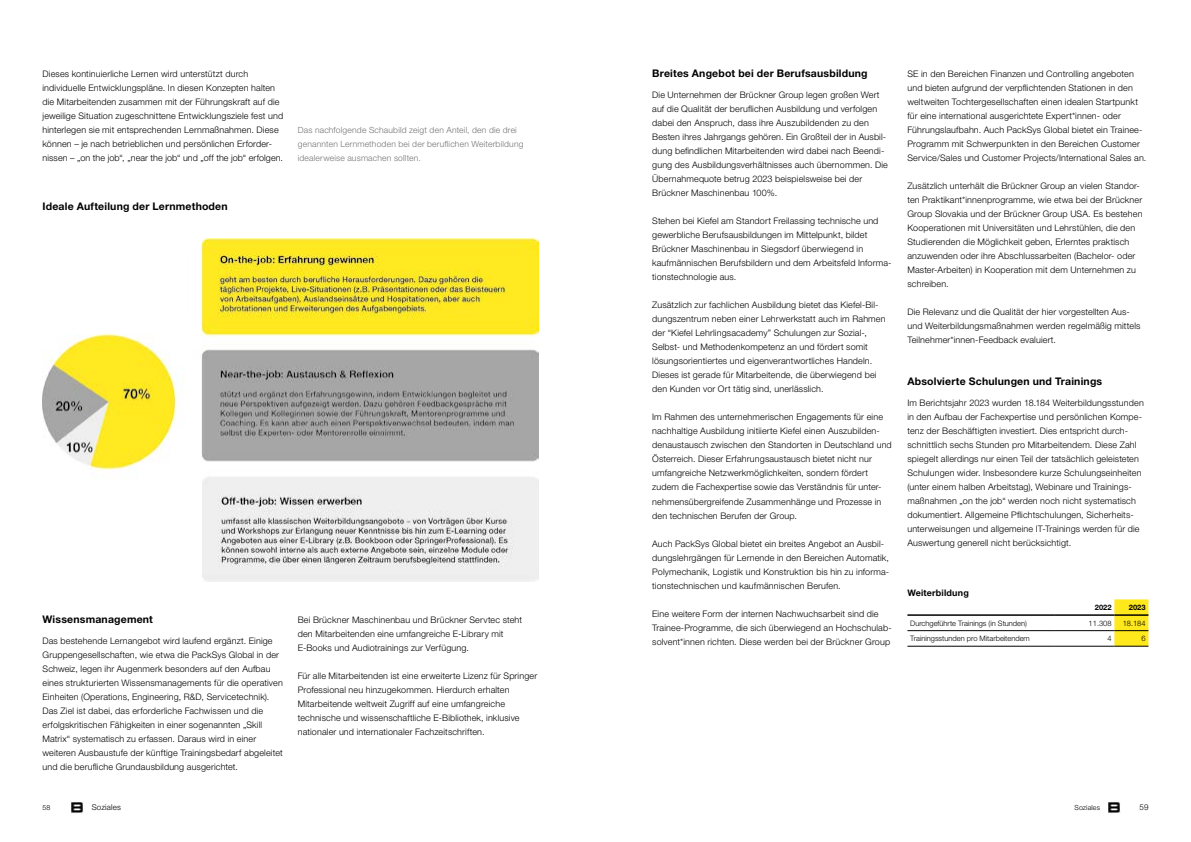
<style>
.page{position:relative;width:1191px;height:842px;background:#fff}
.page>*{position:absolute;margin:0;border:0;box-sizing:border-box;transform-origin:0 0}
.t1{font:700 10.5px "Helvetica Neue LT Std";letter-spacing:.02em;color:#000}
.t2{font:300 9px/14px "Helvetica Neue LT Std";letter-spacing:.015em;color:#000}
.t3{font:700 9px "Helvetica Neue LT Std";letter-spacing:.02em;color:#000}
.t4{font:300 8.5px/14px "Helvetica Neue LT Std";letter-spacing:.025em;color:#747473}
.t5{font:300 8px "Helvetica Neue LT Std";letter-spacing:.015em;color:#000}
.t6{font:300 7.5px "Helvetica Neue LT Std";color:#000}
.t7{font:700 7.5px "Helvetica Neue LT Std";color:#000}
.t8{font:300 7px "Helvetica Neue LT Std";letter-spacing:.02em;color:#000}
</style>
<div class="page">
<svg style="left:1114px;top:599px;width:34px;height:47px"></svg>
<hr style="left:907px;top:614px;width:147px;height:2px;background:#000">
<hr style="left:1054px;top:614px;width:60px;height:2px;background:#000">
<hr style="left:1114px;top:614px;width:34px;height:2px;background:#000">
<hr style="left:907px;top:630px;width:147px;height:1px;background:#000">
<hr style="left:1054px;top:630px;width:60px;height:1px;background:#000">
<hr style="left:1114px;top:630px;width:34px;height:1px;background:#000">
<hr style="left:907px;top:646px;width:147px;height:1px;background:#000">
<hr style="left:1054px;top:646px;width:60px;height:1px;background:#000">
<hr style="left:1114px;top:646px;width:34px;height:1px;background:#000">
<img style="left:43px;top:238px;width:496px;height:343px">
<svg style="left:1108px;top:802px;width:12px;height:11px"></svg>
<svg style="left:71px;top:802px;width:12px;height:11px"></svg>
<p class="t2" style="left:43px;top:67px;width:242px">Dieses kontinuierliche Lernen wird unterstützt durch individuelle Entwicklungspläne. In diesen Konzepten halten die Mitarbeitenden zusammen mit der Führungskraft auf die jeweilige Situation zugeschnittene Entwicklungsziele fest und hinterlegen sie mit entsprechenden Lernmaßnahmen. Diese können – je nach betrieblichen und persönlichen Erforder&shy;nissen – „on the job“, „near the job“ und „off the job“ erfolgen.</p>
<p class="t4" style="left:298px;top:123px;width:227px">Das nachfolgende Schaubild zeigt den Anteil, den die drei genannten Lernmethoden bei der beruflichen Weiterbildung idealerweise ausmachen sollten.</p>
<p class="t1" style="left:43px;top:200px;width:187px">Ideale Aufteilung der Lernmethoden</p>
<p class="t1" style="left:43px;top:613px;width:112px">Wissensmanagement</p>
<p class="t2" style="left:43px;top:634px;width:242px">Das bestehende Lernangebot wird laufend ergänzt. Einige Gruppengesellschaften, wie etwa die PackSys Global in der Schweiz, legen ihr Augenmerk besonders auf den Aufbau eines strukturierten Wissensmanagements für die operativen Einheiten (Operations, Engineering, R&amp;D, Servicetechnik).<br>Das Ziel ist dabei, das erforderliche Fachwissen und die erfolgskritischen Fähigkeiten in einer sogenannten „Skill Matrix“ systematisch zu erfassen. Daraus wird in einer weiteren Ausbaustufe der künftige Trainingsbedarf abgeleitet und die berufliche Grundausbildung ausgerichtet.</p>
<p class="t2" style="left:298px;top:613px;width:226px">Bei Brückner Maschinenbau und Brückner Servtec steht den Mitarbeitenden eine umfangreiche E-Library mit<br>E-Books und Audiotrainings zur Verfügung.</p>
<p class="t2" style="left:298px;top:669px;width:241px">Für alle Mitarbeitenden ist eine erweiterte Lizenz für Springer Professional neu hinzugekommen. Hierdurch erhalten Mitarbeitende weltweit Zugriff auf eine umfangreiche technische und wissenschaftliche E-Bibliothek, inklusive nationaler und internationaler Fachzeitschriften.</p>
<p class="t1" style="left:652px;top:67px;width:217px">Breites Angebot bei der Berufsausbildung</p>
<p class="t2" style="left:652px;top:88px;width:237px">Die Unternehmen der Brückner Group legen großen Wert auf die Qualität der beruflichen Ausbildung und verfolgen dabei den Anspruch, dass ihre Auszubildenden zu den Besten ihres Jahrgangs gehören. Ein Großteil der in Ausbil&shy;dung befindlichen Mitarbeitenden wird dabei nach Beendi&shy;gung des Ausbildungsverhältnisses auch übernommen. Die Übernahmequote betrug 2023 beispielsweise bei der Brückner Maschinenbau 100%.</p>
<p class="t2" style="left:652px;top:214px;width:241px">Stehen bei Kiefel am Standort Freilassing technische und gewerbliche Berufsausbildungen im Mittelpunkt, bildet Brückner Maschinenbau in Siegsdorf überwiegend in kaufmännischen Berufsbildern und dem Arbeitsfeld Informa&shy;tionstechnologie aus.</p>
<p class="t2" style="left:652px;top:298px;width:235px">Zusätzlich zur fachlichen Ausbildung bietet das Kiefel-Bil&shy;dungszentrum neben einer Lehrwerkstatt auch im Rahmen der “Kiefel Lehrlingsacademy” Schulungen zur Sozial-, Selbst- und Methodenkompetenz an und fördert somit lösungsorientiertes und eigenverantwortliches Handeln.<br>Dieses ist gerade für Mitarbeitende, die überwiegend bei den Kunden vor Ort tätig sind, unerlässlich.</p>
<p class="t2" style="left:652px;top:410px;width:241px">Im Rahmen des unternehmerischen Engagements für eine nachhaltige Ausbildung initiierte Kiefel einen Auszubilden&shy;denaustausch zwischen den Standorten in Deutschland und Österreich. Dieser Erfahrungsaustausch bietet nicht nur umfangreiche Netzwerkmöglichkeiten, sondern fördert zudem die Fachexpertise sowie das Verständnis für unter&shy;nehmensübergreifende Zusammenhänge und Prozesse in den technischen Berufen der Group.</p>
<p class="t2" style="left:652px;top:536px;width:238px">Auch PackSys Global bietet ein breites Angebot an Ausbil&shy;dungslehrgängen für Lernende in den Bereichen Automatik, Polymechanik, Logistik und Konstruktion bis hin zu informa&shy;tionstechnischen und kaufmännischen Berufen.</p>
<p class="t2" style="left:652px;top:606px;width:241px">Eine weitere Form der internen Nachwuchsarbeit sind die<br>Trainee-Programme, die sich überwiegend an Hochschulab&shy;solvent*innen richten. Diese werden bei der Brückner Group</p>
<p class="t2" style="left:907px;top:67px;width:240px">SE in den Bereichen Finanzen und Controlling angeboten und bieten aufgrund der verpflichtenden Stationen in den weltweiten Tochtergesellschaften einen idealen Startpunkt für eine international ausgerichtete Expert*innen- oder Führungslaufbahn. Auch PackSys Global bietet ein Trainee-Programm mit Schwerpunkten in den Bereichen Customer Service/Sales und Customer Projects/International Sales an.</p>
<p class="t2" style="left:907px;top:179px;width:237px">Zusätzlich unterhält die Brückner Group an vielen Standor&shy;ten Praktikant*innenprogramme, wie etwa bei der Brückner Group Slovakia und der Brückner Group USA. Es bestehen Kooperationen mit Universitäten und Lehrstühlen, die den Studierenden die Möglichkeit geben, Erlerntes praktisch anzuwenden oder ihre Abschlussarbeiten (Bachelor- oder Master-Arbeiten) in Kooperation mit dem Unternehmen zu schreiben.</p>
<p class="t2" style="left:907px;top:305px;width:234px">Die Relevanz und die Qualität der hier vorgestellten Aus&shy;und Weiterbildungsmaßnahmen werden regelmäßig mittels<br>Teilnehmer*innen-Feedback evaluiert.</p>
<p class="t1" style="left:907px;top:375px;width:196px">Absolvierte Schulungen und Trainings</p>
<p class="t2" style="left:907px;top:396px;width:238px">Im Berichtsjahr 2023 wurden 18.184 Weiterbildungsstunden in den Aufbau der Fachexpertise und persönlichen Kompe&shy;tenz der Beschäftigten investiert. Dies entspricht durch&shy;schnittlich sechs Stunden pro Mitarbeitendem. Diese Zahl spiegelt allerdings nur einen Teil der tatsächlich geleisteten Schulungen wider. Insbesondere kurze Schulungseinheiten (unter einem halben Arbeitstag), Webinare und Trainings&shy;maßnahmen „on the job“ werden noch nicht systematisch dokumentiert. Allgemeine Pflichtschulungen, Sicherheits&shy;unterweisungen und allgemeine IT-Trainings werden für die Auswertung generell nicht berücksichtigt.</p>
<p class="t3" style="left:907px;top:587px;width:63px">Weiterbildung</p>
<p class="t7" style="left:1095px;top:602px;width:18px">2022</p>
<p class="t7" style="left:1129px;top:602px;width:18px">2023</p>
<p class="t6" style="left:910px;top:618px;width:118px">Durchgeführte Trainings (in Stunden)</p>
<p class="t6" style="left:1088px;top:618px;width:24px">11.308</p>
<p class="t6" style="left:1122px;top:618px;width:24px">18.184</p>
<p class="t6" style="left:910px;top:634px;width:121px">Trainingsstunden pro Mitarbeitendem</p>
<p class="t6" style="left:1107px;top:634px;width:6px">4</p>
<p class="t6" style="left:1141px;top:634px;width:6px">6</p>
<p class="t8" style="left:43px;top:803px;width:9px">58</p>
<p class="t5" style="left:92px;top:802px;width:31px">Soziales</p>
<p class="t8" style="left:1074px;top:803px;width:27px">Soziales</p>
<p class="t5" style="left:1139px;top:802px;width:10px">59</p>
</div>
